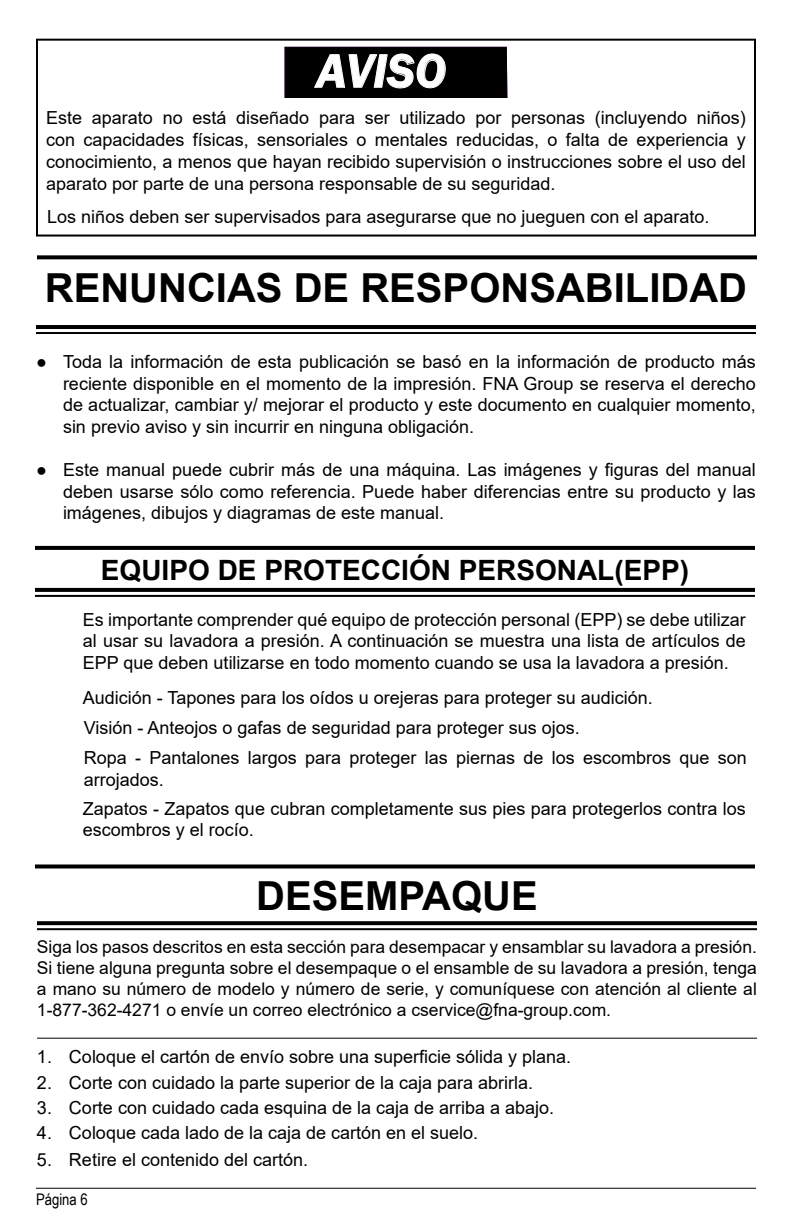
<style>
.page{position:relative;width:792px;height:1224px;background:#fff}
.page>*{position:absolute;margin:0;border:0;box-sizing:border-box;transform-origin:0 0}
.t1{font:italic 600 48.6px "Franklin Gothic";color:#fff}
.t2{font:700 40px "Arial";color:#000}
.t3{font:700 28px "Arial";color:#000}
.t4{font:18px/21.6px "Arial";color:#000;text-align:justify}
.t5{font:17.6px/21px "Arial";color:#000;text-align:justify}
.t6{font:16px "Arial Narrow";color:#000}
</style>
<div class="page">
<hr style="left:36px;top:1188px;width:720px;height:1px;background:#000">
<div style="left:36px;top:39px;width:720px;height:198px;border:2px solid #000"></div>
<div style="left:285px;top:47px;width:222px;height:51px;background:#000"></div>
<svg style="left:35px;top:864px;width:720px;height:4px;background:#1f1f1f"></svg>
<hr style="left:37px;top:928px;width:720px;height:2px;background:#000">
<svg style="left:37px;top:921px;width:720px;height:4px;background:#0c0c0c"></svg>
<hr style="left:37px;top:1038px;width:720px;height:1px;background:#000">
<hr style="left:36px;top:332px;width:720px;height:2px;background:#000">
<hr style="left:36px;top:325px;width:720px;height:4px;background:#000">
<svg style="left:37px;top:255px;width:720px;height:4px;background:#161616"></svg>
<hr style="left:35px;top:595px;width:720px;height:2px;background:#000">
<svg style="left:35px;top:588px;width:720px;height:4px;background:#060606"></svg>
<svg style="left:35px;top:546px;width:720px;height:4px;background:#050505"></svg>
<h1 class="t1" style="left:316px;top:40px;width:131px">AVISO</h1>
<p class="t4" style="left:46px;top:106px;width:701px">Este aparato no está diseñado para ser utilizado por personas (incluyendo niños) con capacidades físicas, sensoriales o mentales reducidas, o falta de experiencia y conocimiento, a menos que hayan recibido supervisión o instrucciones sobre el uso del aparato por parte de una persona responsable de su seguridad.</p>
<p class="t4" style="left:47px;top:205px;width:664px">Los niños deben ser supervisados para asegurarse que no jueguen con el aparato.</p>
<h2 class="t2" style="left:45px;top:259px;width:704px">RENUNCIAS DE RESPONSABILIDAD</h2>
<p class="t4" style="left:63px;top:351px;width:694px;text-indent:-27px">● Toda la información de esta publicación se basó en la información de producto más reciente disponible en el momento de la impresión. FNA Group se reserva el derecho de actualizar, cambiar y/ mejorar el producto y este documento en cualquier momento, sin previo aviso y sin incurrir en ninguna obligación.</p>
<p class="t4" style="left:63px;top:459px;width:694px;text-indent:-27px">● Este manual puede cubrir más de una máquina. Las imágenes y figuras del manual deben usarse sólo como referencia. Puede haber diferencias entre su producto y las imágenes, dibujos y diagramas de este manual.</p>
<h3 class="t3" style="left:101px;top:551px;width:590px">EQUIPO DE PROTECCIÓN PERSONAL(EPP)</h3>
<p class="t4" style="left:83px;top:609px;width:665px">Es importante comprender qué equipo de protección personal (EPP) se debe utilizar al usar su lavadora a presión. A continuación se muestra una lista de artículos de EPP que deben utilizarse en todo momento cuando se usa la lavadora a presión.</p>
<p class="t4" style="left:83px;top:682px;width:666px;line-height:30.2px;text-align:left">Audición - Tapones para los oídos u orejeras para proteger su audición.<br>Visión - Anteojos o gafas de seguridad para proteger sus ojos.<br>Ropa - Pantalones largos para proteger las piernas de los escombros que son</p>
<p class="t4" style="left:83px;top:765px;width:665px;line-height:28.6px">arrojados.<br>Zapatos - Zapatos que cubran completamente sus pies para protegerlos contra los</p>
<p class="t4" style="left:83px;top:819px;width:173px">escombros y el rocío.</p>
<h2 class="t2" style="left:256px;top:868px;width:283px">DESEMPAQUE</h2>
<p class="t5" style="left:37px;top:936px;width:721px">Siga los pasos descritos en esta sección para desempacar y ensamblar su lavadora a presión.<br>Si tiene alguna pregunta sobre el desempaque o el ensamble de su lavadora a presión, tenga a mano su número de modelo y número de serie, y comuníquese con atención al cliente al 1-877-362-4271 o envíe un correo electrónico a cservice@fna-group.com.</p>
<p class="t4" style="left:37px;top:1046px;width:536px">1. Coloque el cartón de envío sobre una superficie sólida y plana.</p>
<p class="t4" style="left:37px;top:1072px;width:498px">2. Corte con cuidado la parte superior de la caja para abrirla.</p>
<p class="t4" style="left:37px;top:1097px;width:519px">3. Corte con cuidado cada esquina de la caja de arriba a abajo.</p>
<p class="t4" style="left:37px;top:1122px;width:443px">4. Coloque cada lado de la caja de cartón en el suelo.</p>
<p class="t4" style="left:37px;top:1149px;width:273px">5. Retire el contenido del cartón.</p>
<p class="t6" style="left:36px;top:1187px;width:53px">Página 6</p>
</div>
